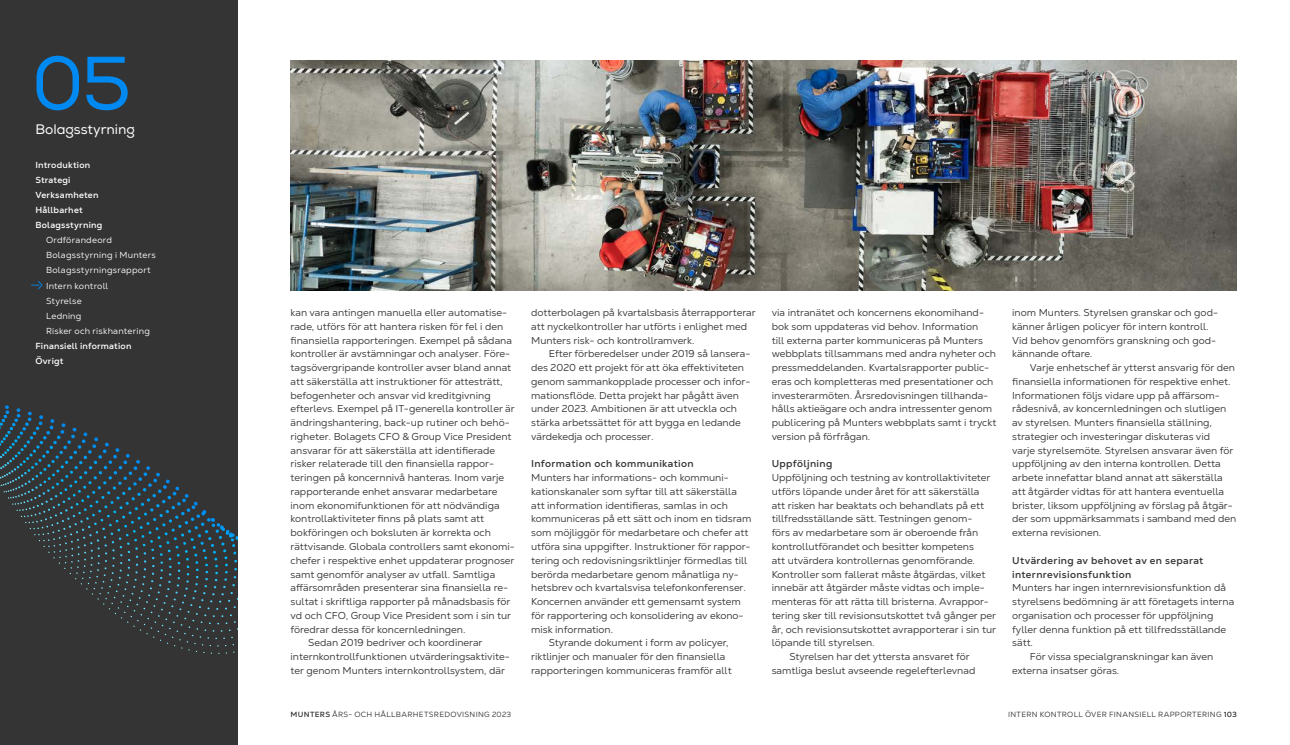
<style>
.page{position:relative;width:1290px;height:745px;background:#fff}
.page>*{position:absolute;margin:0;border:0;box-sizing:border-box;transform-origin:0 0}
.t1{font:75px "Nexa";color:#008af1}
.t2{font:13.75px "Nexa";color:#fff}
.t3{font:10px/13.8px "Nexa Text";color:#343434}
.t4{font:700 10px/13.8px "Nexa Text";letter-spacing:.035em;color:#343434}
.t5{font:8.75px/15px "Nexa Text";letter-spacing:.025em;color:#fff}
.t6{font:700 8.75px/15px "Nexa Text";letter-spacing:.025em;color:#fff}
.t7{font:7.5px "Nexa Text";letter-spacing:.04em;color:#343434}
.s1{font-weight:700}
</style>
<div class="page">
<div style="left:0;top:0;width:237px;height:744px;background:#343434"></div>
<img style="left:291px;top:60px;width:946px;height:231px">
<svg style="left:31px;top:281px;width:12px;height:8px"></svg>
<svg style="left:0;top:441px;width:237px;height:212px"></svg>
<h1 class="t1" style="left:32px;top:38px;width:101px">05</h1>
<h2 class="t2" style="left:35px;top:121px;width:101px">Bolagsstyrning</h2>
<p class="t6" style="left:35px;top:158px;width:68px">Introduktion<br>Strategi<br>Verksamheten<br>Hållbarhet<br>Bolagsstyrning</p>
<p class="t5" style="left:46px;top:233px;width:111px">Ordförandeord<br>Bolagsstyrning i Munters<br>Bolagsstyrningsrapport<br>Intern kontroll<br>Styrelse<br>Ledning<br>Risker och riskhantering</p>
<p class="t6" style="left:35px;top:338px;width:98px">Finansiell information<br>Övrigt</p>
<p class="t3" style="left:291px;top:305px;width:218px">kan vara antingen manuella eller automatise-</p>
<p class="t3" style="left:291px;top:319px;width:214px">rade, utförs för att hantera risken för fel i den</p>
<p class="t3" style="left:291px;top:333px;width:223px">finansiella rapporteringen. Exempel på sådana</p>
<p class="t3" style="left:291px;top:346px;width:221px">kontroller är avstämningar och analyser. Före-</p>
<p class="t3" style="left:291px;top:360px;width:222px">tagsövergripande kontroller avser bland annat</p>
<p class="t3" style="left:291px;top:374px;width:214px">att säkerställa att instruktioner för attesträtt,</p>
<p class="t3" style="left:291px;top:388px;width:202px">befogenheter och ansvar vid kreditgivning</p>
<p class="t3" style="left:291px;top:401px;width:226px">efterlevs. Exempel på IT-generella kontroller är</p>
<p class="t3" style="left:291px;top:415px;width:221px">ändringshantering, back-up rutiner och behö-</p>
<p class="t3" style="left:291px;top:429px;width:222px">righeter. Bolagets CFO &amp; Group Vice President</p>
<p class="t3" style="left:291px;top:443px;width:206px">ansvarar för att säkerställa att identifierade</p>
<p class="t3" style="left:291px;top:456px;width:205px">risker relaterade till den finansiella rappor-</p>
<p class="t3" style="left:291px;top:470px;width:215px">teringen på koncernnivå hanteras. I nom varje</p>
<p class="t3" style="left:291px;top:484px;width:208px">rapporterande enhet ansvarar medarbetare</p>
<p class="t3" style="left:291px;top:498px;width:211px">inom ekonomifunktionen för att nödvändiga</p>
<p class="t3" style="left:291px;top:511px;width:195px">kontrollaktiviteter finns på plats samt att</p>
<p class="t3" style="left:291px;top:525px;width:202px">bokföringen och boksluten är korrekta och</p>
<p class="t3" style="left:291px;top:539px;width:226px">rättvisande. Globala controllers samt ekonomi-</p>
<p class="t3" style="left:291px;top:553px;width:225px">chefer i respektive enhet uppdaterar prognoser</p>
<p class="t3" style="left:291px;top:566px;width:206px">samt genomför analyser av utfall. Samtliga</p>
<p class="t3" style="left:291px;top:580px;width:219px">affärsområden presenterar sina finansiella re-</p>
<p class="t3" style="left:291px;top:594px;width:221px">sultat i skriftliga rapporter på månadsbasis för</p>
<p class="t3" style="left:291px;top:608px;width:222px">vd och CFO, Group Vice President som i sin tur</p>
<p class="t3" style="left:291px;top:621px;width:176px">föredrar dessa för koncernledningen.</p>
<p class="t3" style="left:308px;top:635px;width:176px">Sedan 2019 bedriver och koordinerar</p>
<p class="t3" style="left:291px;top:649px;width:221px">internkontrollfunktionen utvärderingsaktivite-</p>
<p class="t3" style="left:291px;top:663px;width:216px">ter genom Munters internkontrollsystem, där</p>
<p class="t3" style="left:531px;top:305px;width:226px">dotterbolagen på kvartalsbasis återrapporterar att nyckelkontroller har utförts i enlighet med<br>Munters risk- och kontrollramverk.</p>
<p class="t3" style="left:531px;top:346px;width:221px;text-indent:18px">Efter förberedelser under 2019 så lansera&shy;des 2020 ett projekt för att öka effektiviteten genom sammankopplade processer och infor&shy;mationsflöde. Detta projekt har pågått även under 2023. Ambitionen är att utveckla och stärka arbetssättet för att bygga en ledande värdekedja och processer.</p>
<p class="t4" style="left:531px;top:456px;width:164px">Information och kommunikation</p>
<p class="t3" style="left:531px;top:470px;width:199px">Munters har informations- och kommuni-</p>
<p class="t3" style="left:531px;top:484px;width:207px">kationskanaler som syftar till att säkerställa</p>
<p class="t3" style="left:531px;top:498px;width:198px">att information identifieras, samlas in och</p>
<p class="t3" style="left:531px;top:511px;width:222px">kommuniceras på ett sätt och inom en tidsram</p>
<p class="t3" style="left:531px;top:525px;width:219px">som möjliggör för medarbetare och chefer att</p>
<p class="t3" style="left:531px;top:539px;width:221px">utföra sina uppgifter. I nstruktioner för rappor-</p>
<p class="t3" style="left:531px;top:553px;width:218px">tering och redovisningsriktlinjer förmedlas till</p>
<p class="t3" style="left:531px;top:566px;width:209px">berörda medarbetare genom månatliga ny-</p>
<p class="t3" style="left:531px;top:580px;width:216px">hetsbrev och kvartalsvisa telefonkonferenser.</p>
<p class="t3" style="left:531px;top:594px;width:211px">Koncernen använder ett gemensamt system</p>
<p class="t3" style="left:531px;top:608px;width:214px">för rapportering och konsolidering av ekono-</p>
<p class="t3" style="left:531px;top:621px;width:84px">misk information.</p>
<p class="t3" style="left:549px;top:635px;width:181px">Styrande dokument i form av policyer,</p>
<p class="t3" style="left:531px;top:649px;width:196px">riktlinjer och manualer för den finansiella</p>
<p class="t3" style="left:531px;top:663px;width:202px">rapporteringen kommuniceras framför allt</p>
<p class="t3" style="left:772px;top:305px;width:226px">via intranätet och koncernens ekonomihand&shy;bok som uppdateras vid behov. I nformation<br>till externa parter kommuniceras på Munters webbplats tillsammans med andra nyheter och pressmeddelanden. Kvartalsrapporter public&shy;eras och kompletteras med presentationer och investerarmöten. Årsredovisningen tillhanda&shy;hålls aktieägare och andra intressenter genom publicering på Munters webbplats samt i tryckt version på förfrågan.</p>
<p class="t4" style="left:772px;top:456px;width:62px">Uppföljning</p>
<p class="t3" style="left:772px;top:470px;width:220px">Uppföljning och testning av kontrollaktiviteter</p>
<p class="t3" style="left:772px;top:484px;width:209px">utförs löpande under året för att säkerställa</p>
<p class="t3" style="left:772px;top:498px;width:214px">att risken har beaktats och behandlats på ett</p>
<p class="t3" style="left:772px;top:511px;width:202px">tillfredsställande sätt. Testningen genom-</p>
<p class="t3" style="left:772px;top:525px;width:208px">förs av medarbetare som är oberoende från</p>
<p class="t3" style="left:772px;top:539px;width:204px">kontrollutförandet och besitter kompetens</p>
<p class="t3" style="left:772px;top:553px;width:205px">att utvärdera kontrollernas genomförande.</p>
<p class="t3" style="left:772px;top:566px;width:215px">Kontroller som fallerat måste åtgärdas, vilket</p>
<p class="t3" style="left:772px;top:580px;width:215px">innebär att åtgärder måste vidtas och imple-</p>
<p class="t3" style="left:772px;top:594px;width:219px">menteras för att rätta till bristerna. Avrappor-</p>
<p class="t3" style="left:772px;top:608px;width:226px">tering sker till revisionsutskottet två gånger per</p>
<p class="t3" style="left:772px;top:621px;width:226px">år, och revisionsutskottet avrapporterar i sin tur</p>
<p class="t3" style="left:772px;top:635px;width:104px">löpande till styrelsen.</p>
<p class="t3" style="left:789px;top:649px;width:182px">Styrelsen har det yttersta ansvaret för</p>
<p class="t3" style="left:772px;top:663px;width:205px">samtliga beslut avseende regelefterlevnad</p>
<p class="t3" style="left:1012px;top:305px;width:207px">inom Munters. Styrelsen granskar och god&shy;känner årligen policyer för intern kontroll.<br>Vid behov genomförs granskning och god&shy;kännande oftare.</p>
<p class="t3" style="left:1012px;top:360px;width:225px;text-indent:18px">Varje enhetschef är ytterst ansvarig för den finansiella informationen för respektive enhet.<br>I nformationen följs vidare upp på affärsom&shy;rådesnivå, av koncernledningen och slutligen av styrelsen. Munters finansiella ställning, strategier och investeringar diskuteras vid<br>varje styrelsemöte. Styrelsen ansvarar även för uppföljning av den interna kontrollen. Detta arbete innefattar bland annat att säkerställa att åtgärder vidtas för att hantera eventuella brister, liksom uppföljning av förslag på åtgär&shy;der som uppmärksammats i samband med den externa revisionen.</p>
<p class="t4" style="left:1012px;top:553px;width:193px">Utvärdering av behovet av en separat internrevisionsfunktion</p>
<p class="t3" style="left:1012px;top:580px;width:215px">Munters har ingen internrevisionsfunktion då</p>
<p class="t3" style="left:1012px;top:594px;width:224px">styrelsens bedömning är att företagets interna</p>
<p class="t3" style="left:1012px;top:608px;width:203px">organisation och processer för uppföljning</p>
<p class="t3" style="left:1012px;top:621px;width:215px">fyller denna funktion på ett tillfredsställande</p>
<p class="t3" style="left:1012px;top:635px;width:22px">sätt.</p>
<p class="t3" style="left:1030px;top:649px;width:185px">För vissa specialgranskningar kan även</p>
<p class="t3" style="left:1012px;top:663px;width:109px">externa insatser göras.</p>
<p class="t7" style="left:291px;top:709px;width:222px"><span class="s1">MUNTERS</span> ÅRS- OCH HÅLLBARHETSREDOVISNING 2023</p>
<p class="t7" style="left:1008px;top:709px;width:230px">I ntern kontroll över finansiell rapportering <span class="s1">103</span></p>
</div>
